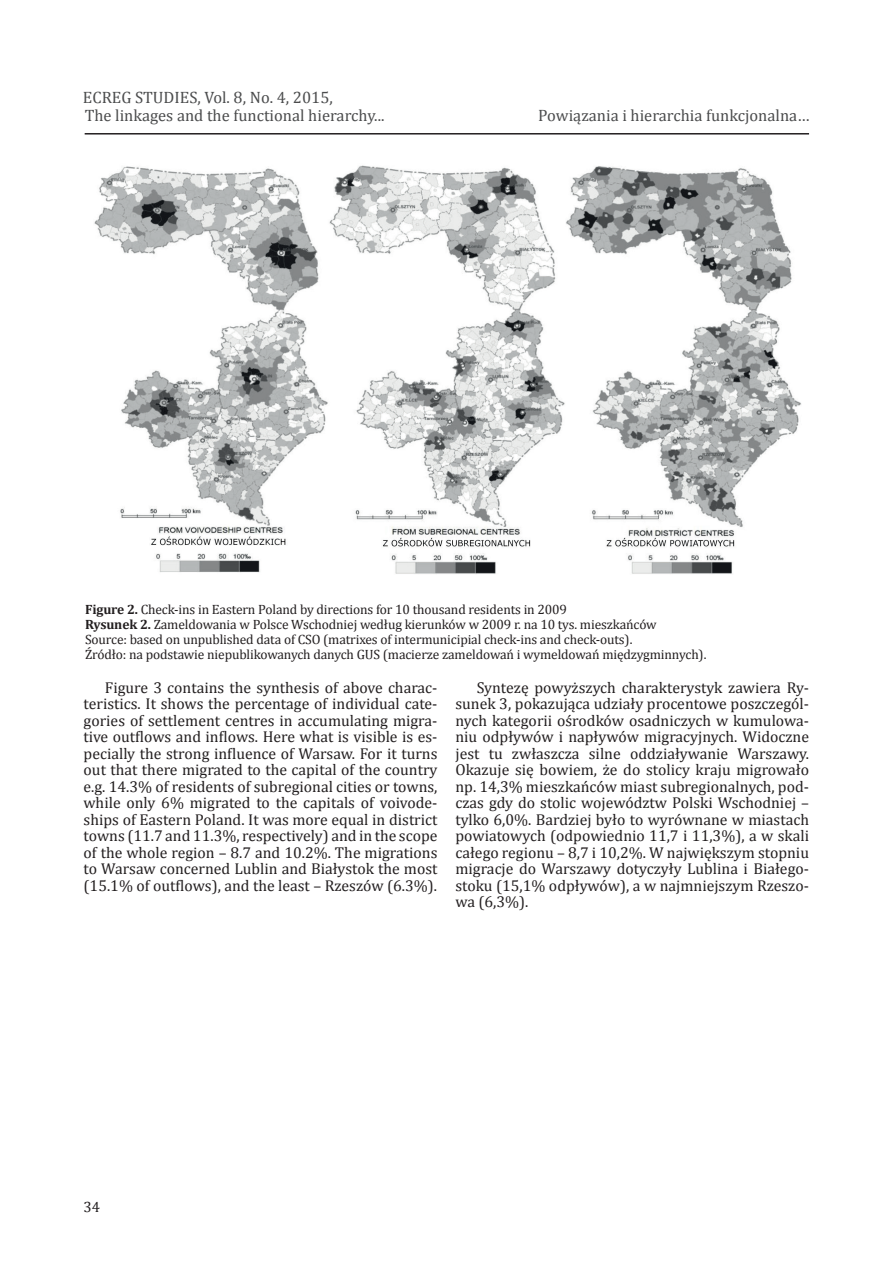
<style>
.page{position:relative;width:893px;height:1263px;background:#fff}
.page>*{position:absolute;margin:0;border:0;box-sizing:border-box;transform-origin:0 0}
.t1{font:16.5px "Cambria";color:#4b4c4d}
.t2{font:15.75px/16.5px "Cambria";color:#231f20;text-align:justify}
.t3{font:15px "Cambria";color:#231f20}
.t4{font:13.5px/15px "Cambria";letter-spacing:-.01em;color:#231f20}
.s1{font-weight:700}
</style>
<div class="page">
<hr style="left:85px;top:133px;width:724px;height:2px;background:#231f20">
<img style="left:94px;top:165px;width:707px;height:409px">
<p class="t1" style="left:83px;top:88px;width:251px">ECREG STUDIES, Vol. 8, No. 4, 2015,</p>
<p class="t1" style="left:85px;top:106px;width:301px">The linkages and the functional hierarchy...</p>
<p class="t1" style="left:538px;top:106px;width:273px">Powiązania i hierarchia funkcjonalna…</p>
<p class="t4" style="left:85px;top:601px;width:623px"><span class="s1">Figure 2.</span> Check-ins in Eastern Poland by directions for 10 thousand residents in 2009<br><span class="s1">Rysunek 2.</span> Zameldowania w Polsce Wschodniej według kierunków w 2009 r. na 10 tys. mieszkańców<br>Source: based on unpublished data of CSO (matrixes of intermunicipial check-ins and check-outs).<br>Źródło: na podstawie niepublikowanych danych GUS (macierze zameldowań i wymeldowań międzygminnych).</p>
<p class="t2" style="left:455px;top:679px;width:355px;text-indent:21px">Syntezę powyższych charakterystyk zawiera Ry&shy;sunek 3, pokazująca udziały procentowe poszczegól&shy;nych kategorii ośrodków osadniczych w kumulowa&shy;niu odpływów i napływów migracyjnych. Widoczne jest tu zwłaszcza silne oddziaływanie Warszawy.<br>Okazuje się bowiem, że do stolicy kraju migrowało np. 14,3% mieszkańców miast subregionalnych, pod&shy;czas gdy do stolic województw Polski Wschodniej – tylko 6,0%. Bardziej było to wyrównane w miastach powiatowych (odpowiednio 11,7 i 11,3%), a w skali całego regionu – 8,7 i 10,2%. W największym stopniu migracje do Warszawy dotyczyły Lublina i Białego&shy;stoku (15,1% odpływów), a w najmniejszym Rzeszo&shy;wa (6,3%).</p>
<p class="t2" style="left:84px;top:679px;width:355px;text-indent:21px">Figure 3 contains the synthesis of above charac&shy;teristics. It shows the percentage of individual cate&shy;gories of settlement centres in accumulating migra&shy;tive outflows and inflows. Here what is visible is es&shy;pecially the strong influence of Warsaw. For it turns out that there migrated to the capital of the country e.g. 14.3% of residents of subregional cities or towns, while only 6% migrated to the capitals of voivode&shy;ships of Eastern Poland. It was more equal in district towns (11.7 and 11.3%, respectively) and in the scope of the whole region – 8.7 and 10.2%. The migrations to Warsaw concerned Lublin and Białystok the most (15.1% of outflows), and the least – Rzeszów (6.3%).</p>
<p class="t3" style="left:84px;top:1198px;width:18px">34</p>
</div>
